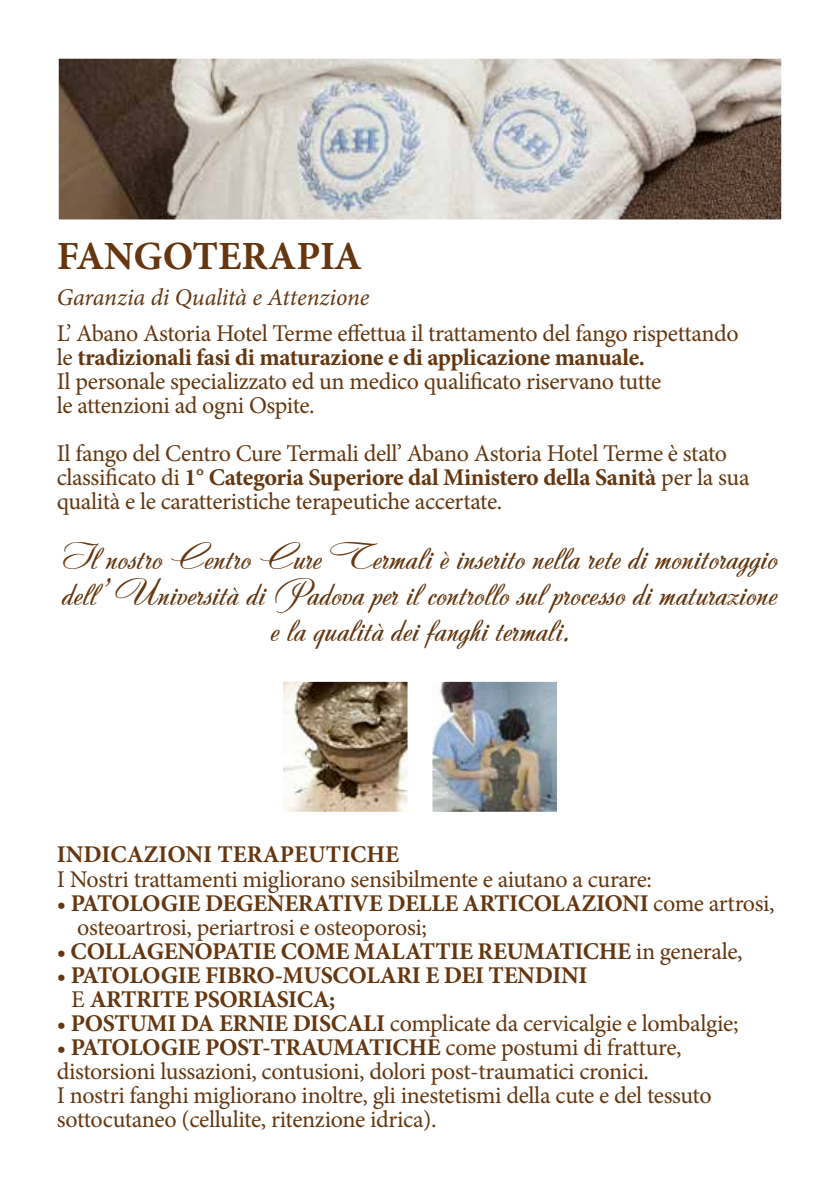
<style>
.page{position:relative;width:840px;height:1191px;background:#fff}
.page>*{position:absolute;margin:0;border:0;box-sizing:border-box;transform-origin:0 0}
.t1{font:700 40px "Minion Pro";color:#65360f}
.t2{font:36px/36px "Andantinoscript";letter-spacing:-.015em;color:#65360f;text-align:center}
.t3{font:24px/24px "Minion Pro";letter-spacing:-.015em;color:#65360f}
.t4{font:700 24px/24px "Minion Pro";letter-spacing:-.015em;color:#65360f}
.t5{font:italic 24px "Minion Pro";letter-spacing:-.005em;color:#65360f}
.s1{font-weight:700}
.s2{font-weight:400}
</style>
<div class="page">
<img style="left:284px;top:683px;width:122px;height:127px">
<div style="left:281px;top:680px;width:128px;height:133px;border:2px solid #fff"></div>
<img style="left:433px;top:683px;width:122px;height:127px">
<div style="left:430px;top:680px;width:128px;height:133px;border:2px solid #fff"></div>
<img style="left:60px;top:60px;width:719px;height:158px">
<div style="left:57px;top:57px;width:725px;height:164px;border:2px solid #fff"></div>
<h1 class="t1" style="left:57px;top:228px;width:307px">FANGOTERAPIA</h1>
<p class="t5" style="left:57px;top:281px;width:314px">Garanzia di Qualità e Attenzione</p>
<p class="t3" style="left:57px;top:321px;width:683px">L’ Abano Astoria Hotel Terme effettua il trattamento del fango rispettando le <span class="s1">tradizionali fasi di maturazione e di applicazione manuale.<br></span>Il personale specializzato ed un medico qualificato riservano tutte<br>le attenzioni ad ogni Ospite.</p>
<p class="t3" style="left:57px;top:441px;width:694px">Il fango del Centro Cure Termali dell’ Abano Astoria Hotel Terme è stato classificato di <span class="s1">1° Categoria Superiore dal Ministero della Sanità</span> per la sua qualità e le caratteristiche terapeutiche accertate.</p>
<h2 class="t2" style="left:61px;top:538px;width:718px">Il nostro Centro Cure Termali è inserito nella rete di monitoraggio dell’ Università di Padova per il controllo sul processo di maturazione e la qualità dei fanghi termali.</h2>
<p class="t4" style="left:57px;top:842px;width:344px">INDICAZIONI TERAPEUTICHE</p>
<p class="t3" style="left:57px;top:867px;width:596px">I Nostri trattamenti migliorano sensibilmente e aiutano a curare:</p>
<p class="t3" style="left:77px;top:891px;width:698px;text-indent:-20px">• <span class="s1">PATOLOGIE DEGENERATIVE DELLE ARTICOLAZIONI</span> come artrosi, osteoartrosi, periartrosi e osteoporosi;</p>
<p class="t4" style="left:57px;top:938px;width:687px"><span class="s2">•</span> COLLAGENOPATIE COME MALATTIE REUMATICHE <span class="s2">in generale,</span></p>
<p class="t4" style="left:71px;top:962px;width:517px;text-indent:-15px"><span class="s2">•</span> PATOLOGIE FIBRO-MUSCOLARI E DEI TENDINI<br><span class="s2">E</span> ARTRITE PSORIASICA;</p>
<p class="t3" style="left:57px;top:1011px;width:683px">• <span class="s1">POSTUMI DA ERNIE DISCALI</span> complicate da cervicalgie e lombalgie;</p>
<p class="t3" style="left:57px;top:1035px;width:656px">• <span class="s1">PATOLOGIE POST-TRAUMATICHE</span> come postumi di fratture, distorsioni lussazioni, contusioni, dolori post-traumatici cronici.<br>I nostri fanghi migliorano inoltre, gli inestetismi della cute e del tessuto sottocutaneo (cellulite, ritenzione idrica).</p>
</div>
